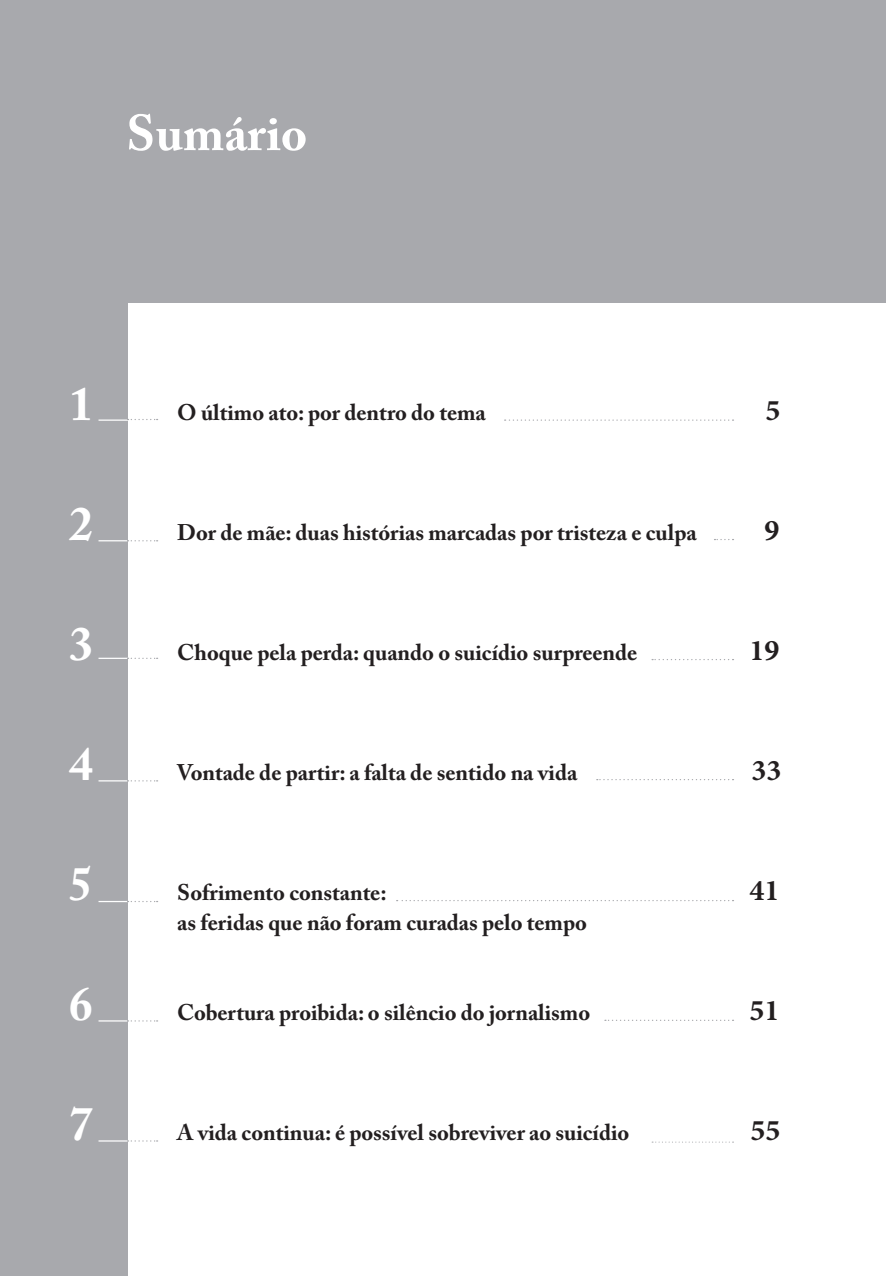
<style>
.page{position:relative;width:886px;height:1276px;background:#fff}
.page>*{position:absolute;margin:0;border:0;box-sizing:border-box;transform-origin:0 0}
.t1{font:700 50px "Adobe Caslon Pro";color:#fff}
.t2{font:700 47.5px "Adobe Caslon Pro";color:#fff}
.t3{font:700 30px "Minion Pro";color:#231f20}
.t4{font:700 22.5px/30px "Adobe Caslon Pro";letter-spacing:-.005em;color:#231f20}
</style>
<div class="page">
<div style="left:0;top:0;width:886px;height:302px;background:#a8a9ad"></div>
<div style="left:0;top:201px;width:128px;height:1075px;background:#a8a9ad"></div>
<hr style="left:99px;top:419px;width:34px;height:2px;background:#fff">
<hr style="left:99px;top:657px;width:34px;height:2px;background:#fff">
<hr style="left:99px;top:901px;width:34px;height:1px;background:#fff">
<hr style="left:99px;top:1140px;width:34px;height:1px;background:#fff">
<svg style="left:128px;top:419px;width:30px;height:1px"></svg>
<svg style="left:505px;top:419px;width:228px;height:2px"></svg>
<svg style="left:652px;top:659px;width:81px;height:1px"></svg>
<svg style="left:597px;top:779px;width:136px;height:1px"></svg>
<svg style="left:397px;top:900px;width:336px;height:1px"></svg>
<svg style="left:605px;top:1019px;width:128px;height:2px"></svg>
<svg style="left:652px;top:1141px;width:81px;height:1px"></svg>
<svg style="left:99px;top:540px;width:59px;height:1px"></svg>
<svg style="left:128px;top:657px;width:30px;height:2px"></svg>
<svg style="left:99px;top:780px;width:59px;height:1px"></svg>
<svg style="left:128px;top:901px;width:30px;height:1px"></svg>
<svg style="left:99px;top:1020px;width:59px;height:1px"></svg>
<svg style="left:128px;top:1140px;width:30px;height:1px"></svg>
<h1 class="t1" style="left:126px;top:103px;width:182px">Sumário</h1>
<h2 class="t2" style="left:69px;top:376px;width:25px">1</h2>
<h2 class="t2" style="left:69px;top:496px;width:25px">2</h2>
<h2 class="t2" style="left:69px;top:616px;width:25px">3</h2>
<h2 class="t2" style="left:69px;top:736px;width:25px">4</h2>
<h2 class="t2" style="left:69px;top:856px;width:25px">5</h2>
<h2 class="t2" style="left:69px;top:976px;width:25px">6</h2>
<h2 class="t2" style="left:69px;top:1096px;width:25px">7</h2>
<p class="t4" style="left:177px;top:397px;width:310px">O último ato: por dentro do tema</p>
<h3 class="t3" style="left:765px;top:389px;width:16px">5</h3>
<p class="t4" style="left:177px;top:517px;width:521px">Dor de mãe: duas histórias marcadas por tristeza e culpa</p>
<h3 class="t3" style="left:765px;top:509px;width:16px">9</h3>
<p class="t4" style="left:177px;top:637px;width:462px">Choque pela perda: quando o suicídio surpreende</p>
<h3 class="t3" style="left:750px;top:629px;width:31px">19</h3>
<p class="t4" style="left:177px;top:757px;width:402px">Vontade de partir: a falta de sentido na vida</p>
<h3 class="t3" style="left:751px;top:749px;width:31px">33</h3>
<p class="t4" style="left:177px;top:877px;width:411px">Sofrimento constante:<br>as feridas que não foram curadas pelo tempo</p>
<h3 class="t3" style="left:750px;top:869px;width:31px">41</h3>
<p class="t4" style="left:177px;top:997px;width:414px">Cobertura proibida: o silêncio do jornalismo</p>
<h3 class="t3" style="left:750px;top:989px;width:31px">51</h3>
<p class="t4" style="left:177px;top:1117px;width:454px">A vida continua: é possível sobreviver ao suicídio</p>
<h3 class="t3" style="left:750px;top:1109px;width:31px">55</h3>
</div>
